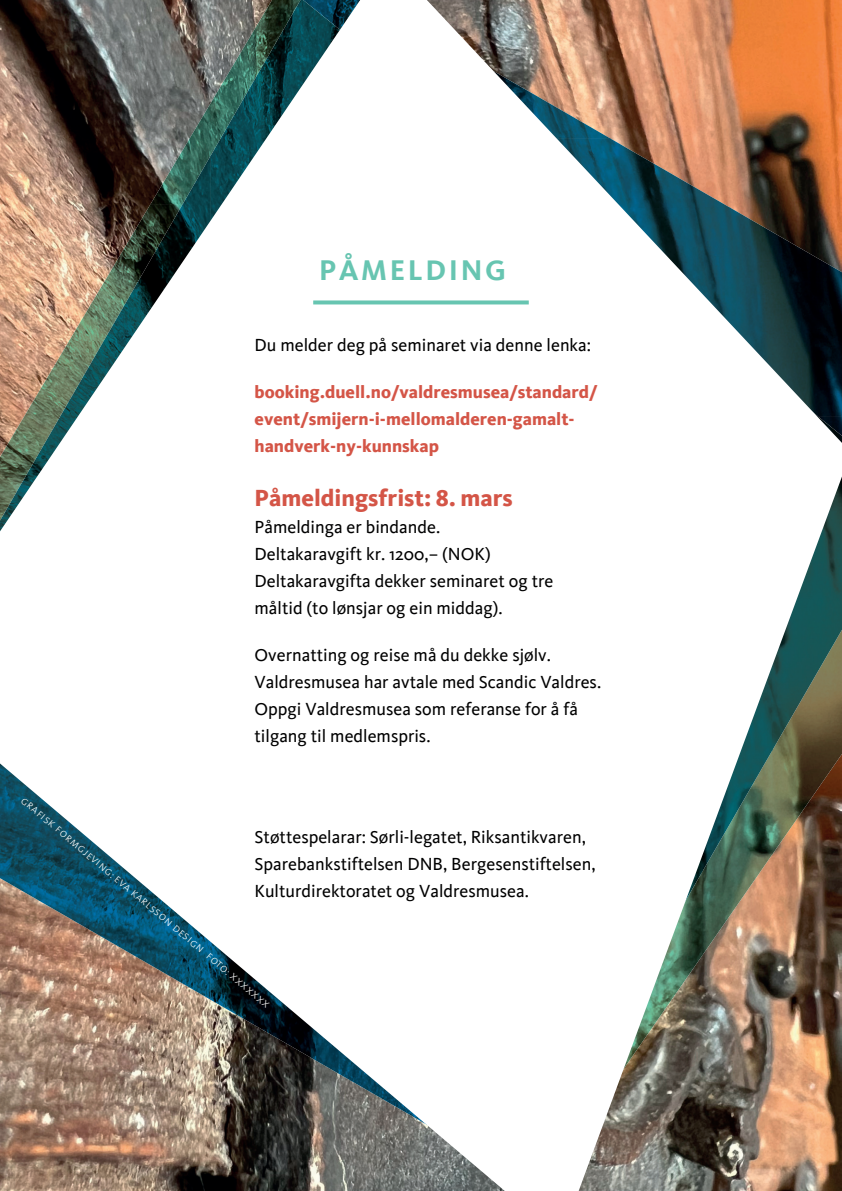
<style>
.page{position:relative;width:842px;height:1191px;background:#fff}
.page>*{position:absolute;margin:0;border:0;box-sizing:border-box;transform-origin:0 0}
.t1{font:700 29.2px "Kievit";letter-spacing:.09em;color:#67c5b1}
.t2{font:800 24px "Kievit";color:#d45547}
.t3{font:18px/27px "Kievit";color:#000001}
.t4{font:800 18px/27px "Kievit";color:#d45547}
.t5{font:12px "The Sans Extra Light Caps";color:#fff}
</style>
<div class="page">
<img style="left:0;top:0;width:842px;height:1191px">
<svg style="left:313px;top:300px;width:216px;height:4px"></svg>
<h1 class="t1" style="left:319px;top:253px;width:188px">PÅMELDING</h1>
<p class="t3" style="left:255px;top:332px;width:338px">Du melder deg på seminaret via denne lenka:</p>
<p class="t4" style="left:255px;top:378px;width:344px">booking.duell.no/valdresmusea/standard/ event/smijern-i-mellomalderen-gamalt&shy;handverk-ny-kunnskap</p>
<h2 class="t2" style="left:255px;top:484px;width:260px">Påmeldingsfrist: 8. mars</h2>
<p class="t3" style="left:255px;top:514px;width:300px">Påmeldinga er bindande.<br>Deltakaravgift kr. 1200,– (NOK)<br>Deltakaravgifta dekker seminaret og tre måltid (to lønsjar og ein middag).</p>
<p class="t3" style="left:255px;top:642px;width:348px">Overnatting og reise må du dekke sjølv.<br>Valdresmusea har avtale med Scandic Valdres.<br>Oppgi Valdresmusea som referanse for å få tilgang til medlemspris.</p>
<p class="t5" style="left:29px;top:791px;width:323px;rotate:40deg">grafisk formgjeving: eva karlsson design foto: xxxxxxx</p>
<p class="t3" style="left:255px;top:824px;width:342px">Støttespelarar: Sørli-legatet, Riksantikvaren,<br>Sparebankstiftelsen DNB, Bergesenstiftelsen,<br>Kulturdirektoratet og Valdresmusea.</p>
</div>
